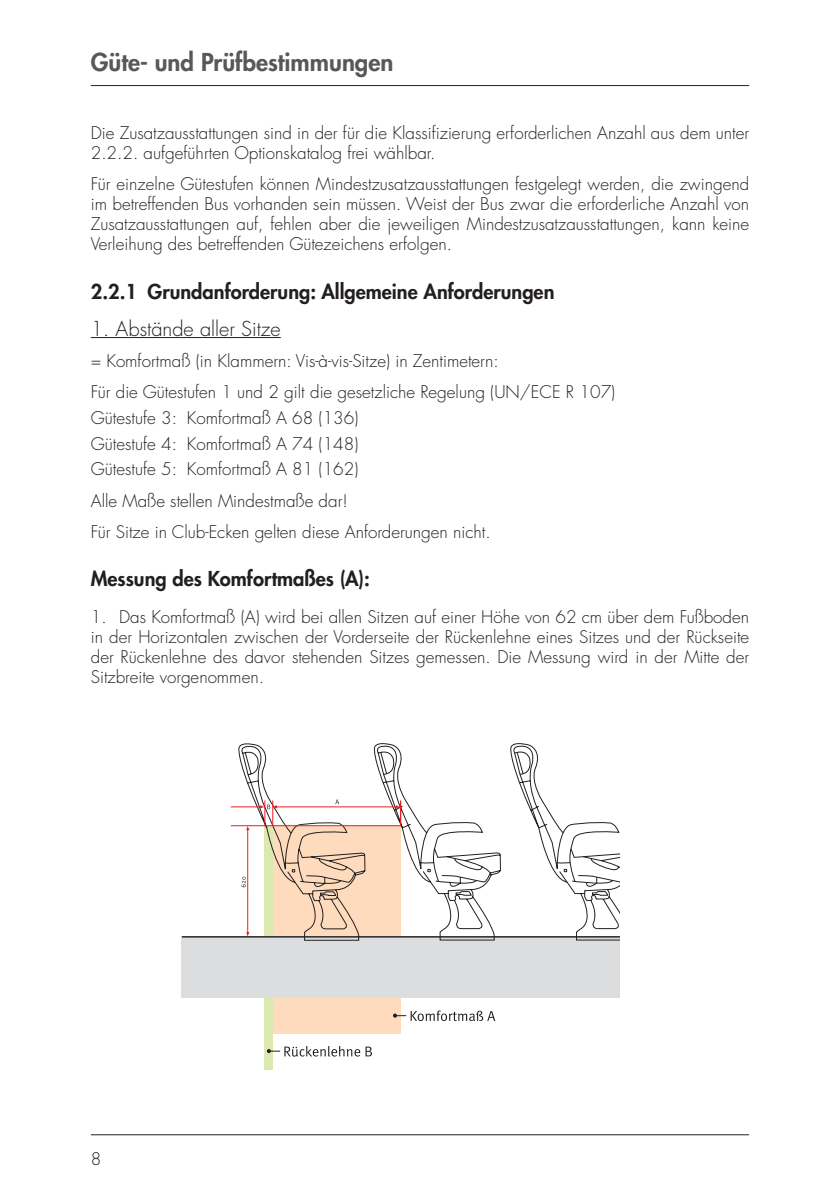
<style>
.page{position:relative;width:840px;height:1191px;background:#fff}
.page>*{position:absolute;margin:0;border:0;box-sizing:border-box;transform-origin:0 0}
.t1{font:800 24px "Futura LT Pro";color:#57585a}
.t2{font:800 20px "Futura LT Pro";color:#231f20}
.t3{font:300 20px "Futura LT Pro";color:#231f20}
.t4{font:300 17px/20px "Futura LT Pro";color:#231f20}
</style>
<div class="page">
<hr style="left:91px;top:85px;width:657px;height:1px;background:#231f20">
<hr style="left:91px;top:1134px;width:657px;height:1px;background:#231f20">
<div style="left:264px;top:825px;width:9px;height:245px;background:#dce9ae"></div>
<div style="left:273px;top:825px;width:127px;height:209px;background:#fddbbc"></div>
<div style="left:182px;top:936px;width:437px;height:62px;background:#dcdddf"></div>
<hr style="left:182px;top:936px;width:437px;height:1px;background:#231f20">
<svg style="left:237px;top:743px;width:264px;height:198px"></svg>
<svg style="left:335px;top:799px;width:4px;height:5px"></svg>
<svg style="left:241px;top:876px;width:5px;height:11px"></svg>
<svg style="left:267px;top:1046px;width:105px;height:10px"></svg>
<svg style="left:393px;top:1010px;width:102px;height:11px"></svg>
<hr style="left:277px;top:806px;width:120px;height:1px;background:#ee1d23">
<hr style="left:231px;top:825px;width:170px;height:1px;background:#ee1d23">
<hr style="left:247px;top:830px;width:1px;height:104px;background:#ee1d23">
<svg style="left:231px;top:800px;width:46px;height:30px"></svg>
<svg style="left:396px;top:800px;width:5px;height:25px"></svg>
<svg style="left:508px;top:743px;width:111px;height:198px"></svg>
<hr style="left:91px;top:337px;width:189px;height:1px;background:#231f20">
<h1 class="t1" style="left:91px;top:43px;width:304px">Güte- und Prüfbestimmungen</h1>
<p class="t4" style="left:91px;top:123px;width:659px">Die Zusatzausstattungen sind in der für die Klassifizierung erforderlichen Anzahl aus dem unter<br>2.2.2. aufgeführten Optionskatalog frei wählbar.</p>
<p class="t4" style="left:91px;top:174px;width:659px;text-align:justify">Für einzelne Gütestufen können Mindestzusatzausstattungen festgelegt werden, die zwingend im betreffenden Bus vorhanden sein müssen. Weist der Bus zwar die erforderliche Anzahl von Zusatzausstattungen auf, fehlen aber die jeweiligen Mindestzusatzausstattungen, kann keine Verleihung des betreffenden Gütezeichens erfolgen.</p>
<p class="t2" style="left:91px;top:276px;width:465px">2.2.1 Grundanforderung: Allgemeine Anforderungen</p>
<p class="t3" style="left:91px;top:315px;width:191px">1. Abstände aller Sitze</p>
<p class="t4" style="left:91px;top:345px;width:525px;line-height:31.4px">= Komfortmaß (in Klammern: Vis-à-vis-Sitze) in Zentimetern:<br>Für die Gütestufen 1 und 2 gilt die gesetzliche Regelung (UN/ECE R 107)</p>
<p class="t4" style="left:91px;top:405px;width:269px;line-height:25.6px;text-align:justify">Gütestufe 3: Komfortmaß A 68 (136)<br>Gütestufe 4: Komfortmaß A 74 (148)<br>Gütestufe 5: Komfortmaß A 81 (162)</p>
<p class="t4" style="left:91px;top:485px;width:401px;line-height:31.4px">Alle Maße stellen Mindestmaße dar!<br>Für Sitze in Club-Ecken gelten diese Anforderungen nicht.</p>
<p class="t2" style="left:91px;top:564px;width:280px">Messung des Komfortmaßes (A):</p>
<p class="t4" style="left:91px;top:607px;width:659px;text-align:justify">1. Das Komfortmaß (A) wird bei allen Sitzen auf einer Höhe von 62 cm über dem Fußboden in der Horizontalen zwischen der Vorderseite der Rückenlehne eines Sitzes und der Rückseite der Rückenlehne des davor stehenden Sitzes gemessen. Die Messung wird in der Mitte der Sitzbreite vorgenommen.</p>
<p class="t4" style="left:91px;top:1148px;width:12px">8</p>
</div>
